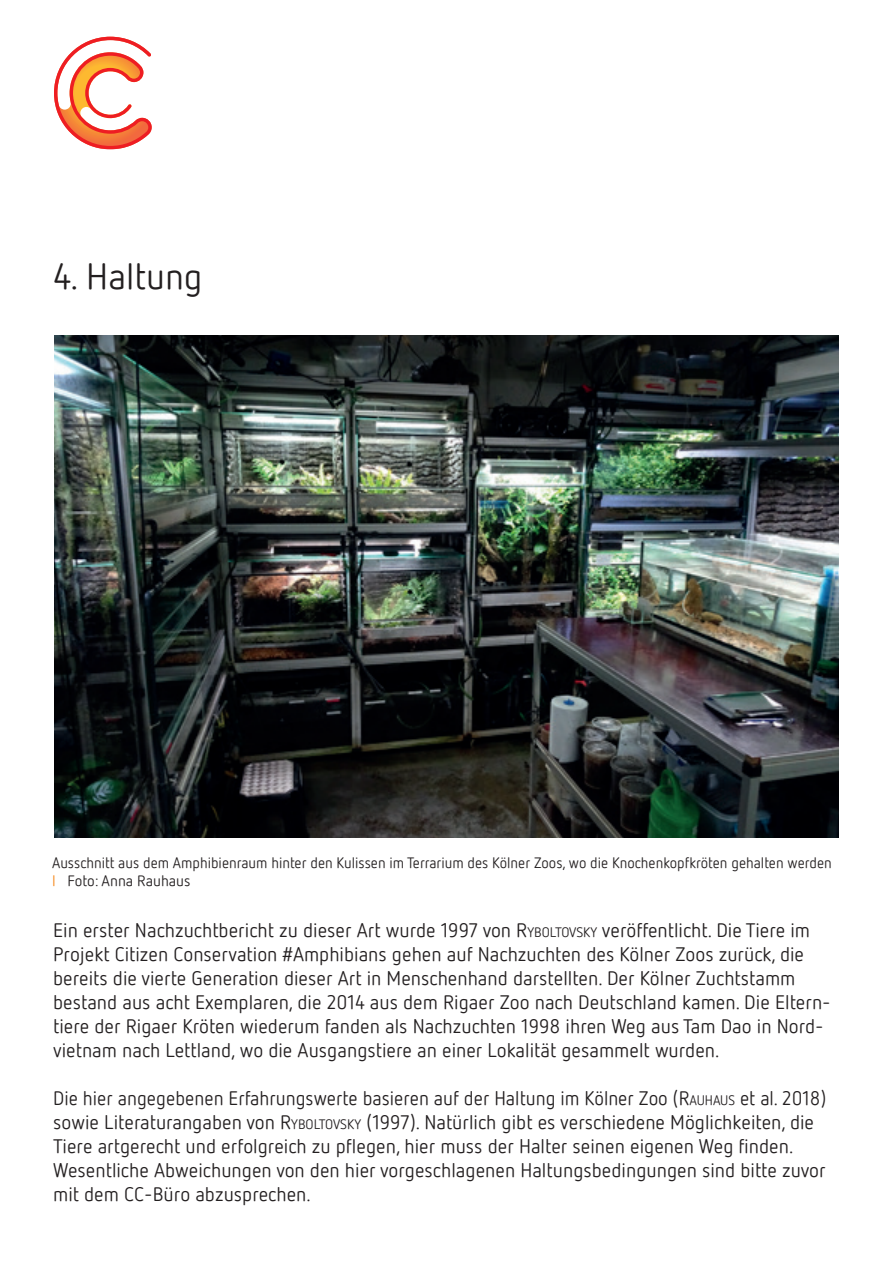
<style>
.page{position:relative;width:893px;height:1263px;background:#fff}
.page>*{position:absolute;margin:0;border:0;box-sizing:border-box;transform-origin:0 0}
.t1{font:36px "Netto Pro";color:#231f20}
.t2{font:19.5px/24px "Netto Pro";color:#231f20}
.t3{font:15px/18px "Netto Pro";color:#231f20}
.s1{color:#f68b1f}
.s2{font-style:inherit}
.s3{font-size:13.65px}
</style>
<div class="page">
<svg style="left:54px;top:37px;width:98px;height:112px"></svg>
<img style="left:54px;top:336px;width:785px;height:502px">
<h1 class="t1" style="left:53px;top:253px;width:151px">4. Haltung</h1>
<p class="t3" style="left:52px;top:853px;width:781px">Ausschnitt aus dem Amphibienraum hinter den Kulissen im Terrarium des Kölner Zoos, wo die Knochenkopfkröten gehalten werden<br><span class="s1">I</span> Foto: Anna Rauhaus</p>
<p class="t2" style="left:53px;top:917px;width:779px">Ein erster Nachzuchtbericht zu dieser Art wurde 1997 von <span class="s2">R</span><span class="s3">YBOLTOVSKY</span> veröffentlicht. Die Tiere im Projekt Citizen Conservation #Amphibians gehen auf Nachzuchten des Kölner Zoos zurück, die bereits die vierte Generation dieser Art in Menschenhand darstellten. Der Kölner Zuchtstamm bestand aus acht Exemplaren, die 2014 aus dem Rigaer Zoo nach Deutschland kamen. Die Eltern&shy;tiere der Rigaer Kröten wiederum fanden als Nachzuchten 1998 ihren Weg aus Tam Dao in Nord&shy;vietnam nach Lettland, wo die Ausgangstiere an einer Lokalität gesammelt wurden.</p>
<p class="t2" style="left:53px;top:1085px;width:775px">Die hier angegebenen Erfahrungswerte basieren auf der Haltung im Kölner Zoo (<span class="s2">R</span><span class="s3">AUHAUS</span> et al. 2018) sowie Literaturangaben von <span class="s2">R</span><span class="s3">YBOLTOVSKY</span> (1997). Natürlich gibt es verschiedene Möglichkeiten, die Tiere artgerecht und erfolgreich zu pflegen, hier muss der Halter seinen eigenen Weg finden.<br>Wesentliche Abweichungen von den hier vorgeschlagenen Haltungsbedingungen sind bitte zuvor mit dem CC-Büro abzusprechen.</p>
</div>
